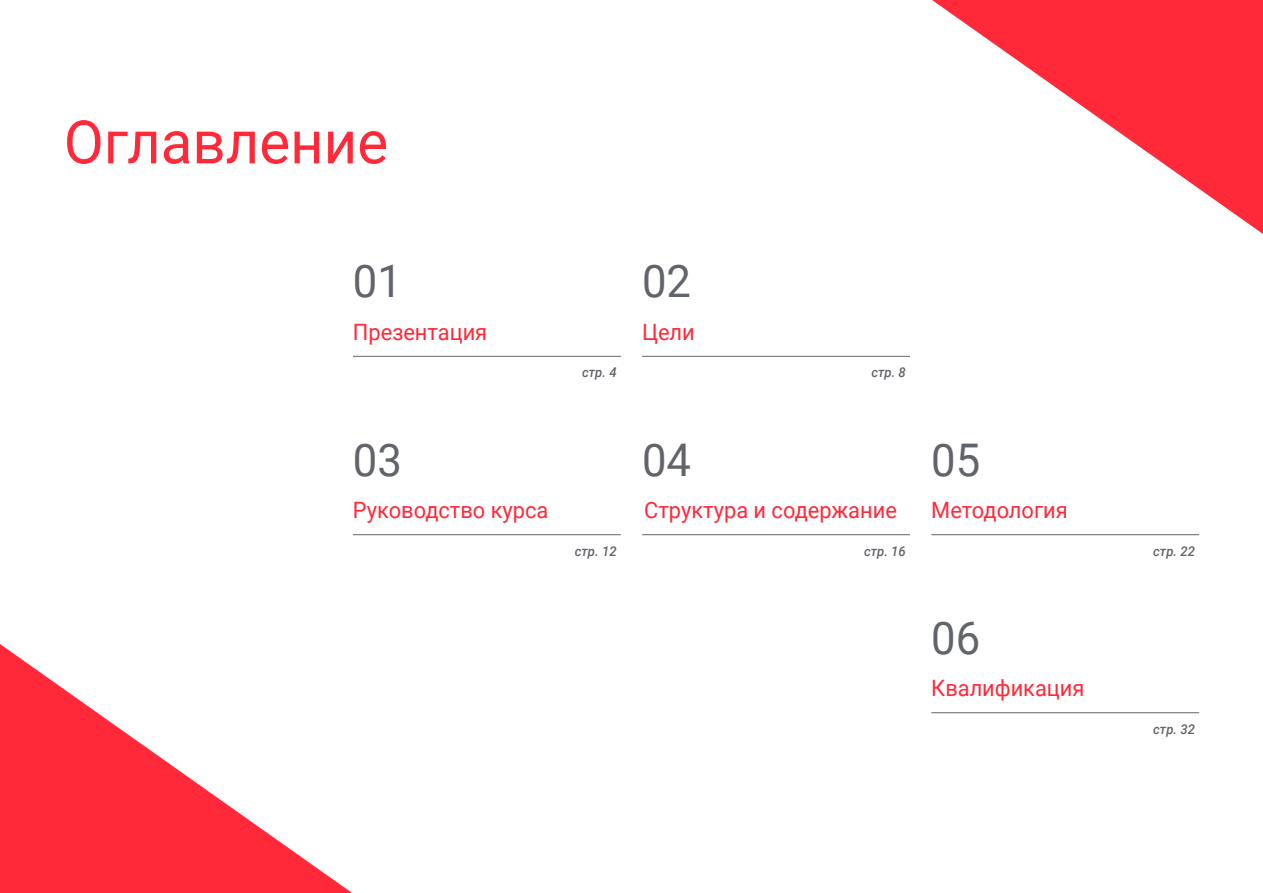
<style>
.page{position:relative;width:1263px;height:893px;background:#fff}
.page>*{position:absolute;margin:0;border:0;box-sizing:border-box;transform-origin:0 0}
.t1{font:60px "Roboto";color:#ff293a}
.t2{font:45px "Roboto";color:#61646a}
.t3{font:22.5px "Roboto";color:#ff293a}
.t4{font:italic 500 13.5px "Roboto";color:#61646a}
</style>
<div class="page">
<svg style="left:0;top:644px;width:352px;height:249px"></svg>
<svg style="left:932px;top:0;width:331px;height:234px"></svg>
<hr style="left:931px;top:712px;width:268px;height:1px;background:#61646a">
<hr style="left:353px;top:356px;width:268px;height:1px;background:#61646a">
<hr style="left:642px;top:356px;width:268px;height:1px;background:#61646a">
<hr style="left:353px;top:534px;width:268px;height:1px;background:#61646a">
<hr style="left:931px;top:534px;width:268px;height:1px;background:#61646a">
<hr style="left:642px;top:534px;width:268px;height:1px;background:#61646a">
<h1 class="t1" style="left:64px;top:100px;width:326px">Оглавление</h1>
<h2 class="t2" style="left:353px;top:250px;width:51px">01</h2>
<h2 class="t2" style="left:642px;top:250px;width:51px">02</h2>
<p class="t3" style="left:353px;top:316px;width:136px">Презентация</p>
<p class="t3" style="left:642px;top:316px;width:54px">Цели</p>
<p class="t4" style="left:582px;top:363px;width:36px">стр. 4</p>
<p class="t4" style="left:871px;top:363px;width:36px">стр. 8</p>
<h2 class="t2" style="left:353px;top:428px;width:51px">03</h2>
<p class="t3" style="left:353px;top:494px;width:197px">Руководство курса</p>
<p class="t4" style="left:575px;top:542px;width:43px">стр. 12</p>
<h2 class="t2" style="left:642px;top:428px;width:51px">04</h2>
<h2 class="t2" style="left:931px;top:428px;width:51px">05</h2>
<p class="t3" style="left:644px;top:494px;width:254px">Структура и содержание</p>
<p class="t3" style="left:931px;top:494px;width:138px">Методология</p>
<p class="t4" style="left:864px;top:542px;width:43px">стр. 16</p>
<p class="t4" style="left:1153px;top:542px;width:43px">стр. 22</p>
<h2 class="t2" style="left:931px;top:607px;width:51px">06</h2>
<p class="t3" style="left:931px;top:673px;width:155px">Квалификация</p>
<p class="t4" style="left:1153px;top:720px;width:43px">стр. 32</p>
</div>
